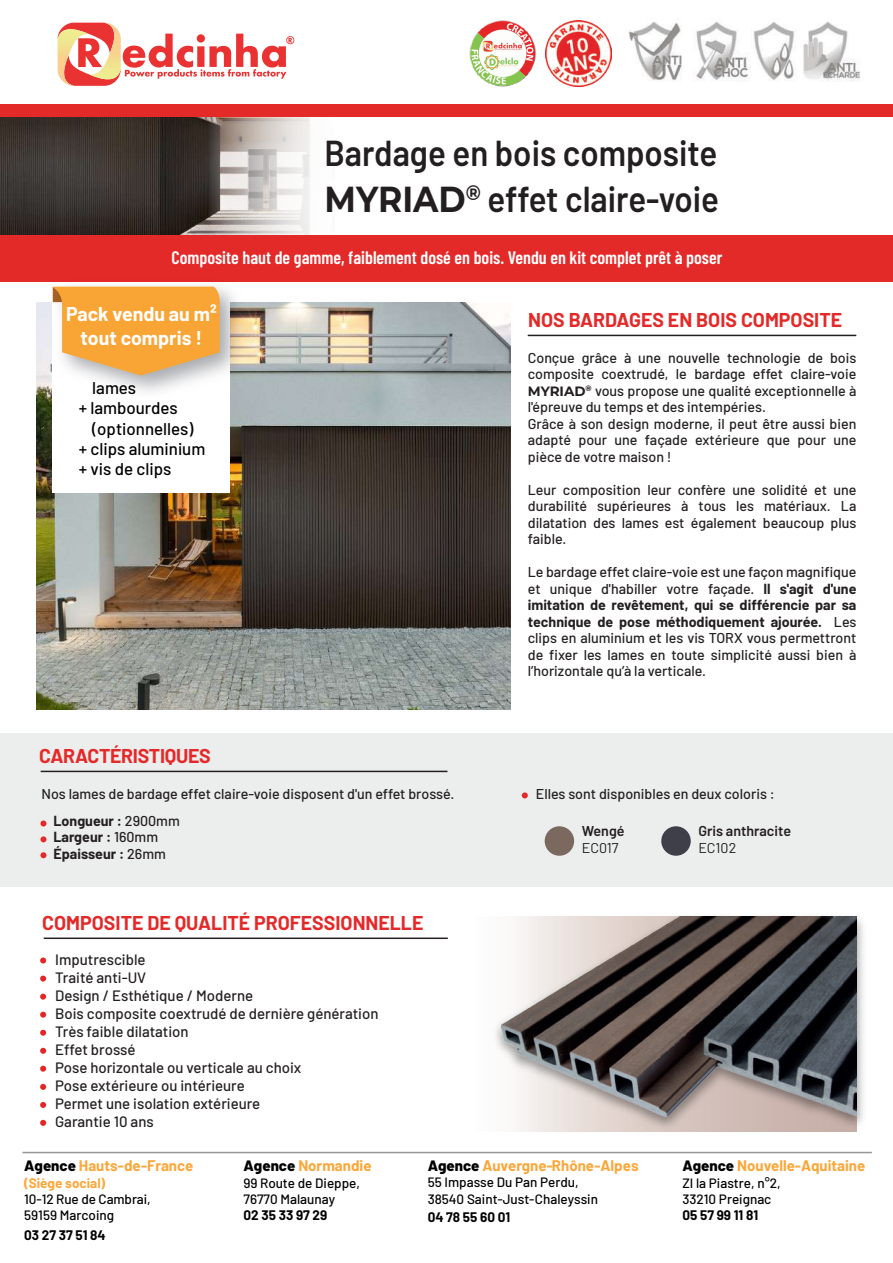
<style>
.page{position:relative;width:893px;height:1263px;background:#fff}
.page>*{position:absolute;margin:0;border:0;box-sizing:border-box;transform-origin:0 0}
.t1{font:600 36px/46.5px "Barlow";color:#231f20;scale:.92 1}
.t2{font:700 19.5px "Barlow";color:#e42929}
.t3{font:700 19.5px/24px "Barlow";color:#fff;text-align:center}
.t4{font:600 18px "Barlow Condensed";color:#fff}
.t5{font:500 16.95px "Barlow";color:#000001}
.t6{font:500 15px/18px "Barlow";color:#231f20}
.t7{font:700 15px "Barlow";color:#faa73a}
.t8{font:500 14.25px/16.5px "Barlow";color:#231f20}
.t9{font:700 14.25px/16.5px "Barlow";color:#231f20}
.t10{font:600 14.25px "Barlow";color:#231f20}
.t11{font:14.25px "Barlow";color:#231f20}
.t12{font:500 13.5px/16.2px "Barlow";color:#000001}
.t13{font:700 13.5px "Barlow";color:#000001}
.t14{font:700 13.5px "Barlow";color:#faa73a}
.s1{font-family:"Montserrat";font-weight:700}
.s2{font-weight:700}
.s3{font-weight:500}
.s4{font-family:"Montserrat";font-weight:100;font-size:13.5px}
.s5{font-weight:800;color:#000001}
</style>
<div class="page">
<img style="left:546px;top:21px;width:65px;height:65px">
<img style="left:0;top:117px;width:207px;height:118px">
<svg style="left:207px;top:117px;width:103px;height:118px;background:#c6c1be"></svg>
<div style="left:0;top:733px;width:893px;height:154px;background:#eceded"></div>
<hr style="left:22px;top:1152px;width:850px;height:1px;background:#959798">
<div style="left:0;top:104px;width:893px;height:13px;background:#e42929"></div>
<div style="left:0;top:235px;width:893px;height:47px;background:#e42929"></div>
<hr style="left:528px;top:335px;width:328px;height:1px;background:#231f20">
<img style="left:628px;top:21px;width:233px;height:61px">
<img style="left:470px;top:21px;width:65px;height:65px">
<hr style="left:44px;top:937px;width:404px;height:2px;background:#231f20">
<div style="left:545px;top:826px;width:29px;height:30px;background:#7b685f;border-radius:50%"></div>
<div style="left:661px;top:826px;width:30px;height:30px;background:#3e3f49;border-radius:50%"></div>
<hr style="left:41px;top:771px;width:406px;height:1px;background:#231f20">
<svg style="left:522px;top:792px;width:6px;height:6px"></svg>
<img style="left:495px;top:916px;width:368px;height:216px">
<img style="left:501px;top:916px;width:355px;height:216px">
<img style="left:37px;top:302px;width:474px;height:407px">
<svg style="left:40px;top:820px;width:6px;height:6px"></svg>
<svg style="left:40px;top:836px;width:6px;height:6px"></svg>
<svg style="left:40px;top:852px;width:6px;height:6px"></svg>
<div style="left:53px;top:302px;width:177px;height:190px;background:#fff"></div>
<img style="left:38px;top:286px;width:213px;height:121px">
<svg style="left:53px;top:287px;width:167px;height:89px;background:#f3ae52"></svg>
<svg style="left:40px;top:957px;width:6px;height:6px"></svg>
<svg style="left:40px;top:975px;width:6px;height:6px"></svg>
<svg style="left:40px;top:994px;width:6px;height:6px"></svg>
<svg style="left:40px;top:1012px;width:6px;height:6px"></svg>
<svg style="left:40px;top:1030px;width:6px;height:6px"></svg>
<svg style="left:40px;top:1048px;width:6px;height:6px"></svg>
<svg style="left:40px;top:1066px;width:6px;height:6px"></svg>
<svg style="left:40px;top:1084px;width:6px;height:6px"></svg>
<svg style="left:40px;top:1102px;width:6px;height:6px"></svg>
<svg style="left:40px;top:1120px;width:6px;height:6px"></svg>
<svg style="left:58px;top:23px;width:236px;height:63px"></svg>
<h1 class="t1" style="left:325px;top:127px;width:430px">Bardage en bois composite<br><span class="s1">MYRIAD</span><sup>®</sup> effet claire-voie</h1>
<p class="t4" style="left:172px;top:244px;width:552px">Composite haut de gamme, faiblement dosé en bois. Vendu en kit complet prêt à poser</p>
<h2 class="t3" style="left:66px;top:301px;width:152px">Pack vendu au m² tout compris !</h2>
<p class="t5" style="left:92px;top:376px;width:45px">lames</p>
<p class="t5" style="left:79px;top:396px;width:100px">+ lambourdes</p>
<p class="t5" style="left:92px;top:416px;width:102px">(optionnelles)</p>
<p class="t5" style="left:79px;top:437px;width:128px">+ clips aluminium</p>
<p class="t5" style="left:79px;top:457px;width:94px">+ vis de clips</p>
<h2 class="t2" style="left:39px;top:741px;width:173px">CARACTÉRISTIQUES</h2>
<p class="t8" style="left:53px;top:779px;width:402px;line-height:27px;text-indent:-12px">Nos lames de bardage effet claire-voie disposent d'un effet brossé.<br><span class="s2">Longueur :</span> 2900mm</p>
<p class="t9" style="left:53px;top:828px;width:114px">Largeur : <span class="s3">160mm<br></span>Épaisseur : <span class="s3">26mm</span></p>
<h2 class="t2" style="left:42px;top:908px;width:383px">COMPOSITE DE QUALITÉ PROFESSIONNELLE</h2>
<p class="t6" style="left:55px;top:950px;width:325px">Imputrescible<br>Traité anti-UV<br>Design / Esthétique / Moderne<br>Bois composite coextrudé de dernière génération<br>Très faible dilatation<br>Effet brossé<br>Pose horizontale ou verticale au choix<br>Pose extérieure ou intérieure<br>Permet une isolation extérieure<br>Garantie 10 ans</p>
<h2 class="t2" style="left:528px;top:305px;width:316px">NOS BARDAGES EN BOIS COMPOSITE</h2>
<p class="t8" style="left:528px;top:348px;width:330px">Conçue grâce à une nouvelle technologie de bois composite coextrudé, le bardage effet claire-voie <span class="s4">MYRIAD</span><sup>®</sup> vous propose une qualité exceptionnelle à l'épreuve du temps et des intempéries.<br>Grâce à son design moderne, il peut être aussi bien adapté pour une façade extérieure que pour une pièce de votre maison !</p>
<p class="t8" style="left:528px;top:480px;width:330px;text-align:justify">Leur composition leur confère une solidité et une durabilité supérieures à tous les matériaux. La dilatation des lames est également beaucoup plus faible.</p>
<p class="t8" style="left:528px;top:563px;width:330px;text-align:justify">Le bardage effet claire-voie est une façon magnifique et unique d'habiller votre façade. <span class="s2">Il s'agit d'une imitation de revêtement, qui se différencie par sa technique de pose méthodiquement ajourée.</span> Les clips en aluminium et les vis TORX vous permettront de fixer les lames en toute simplicité aussi bien à l’horizontale qu’à la verticale.</p>
<p class="t8" style="left:536px;top:784px;width:240px">Elles sont disponibles en deux coloris :</p>
<p class="t10" style="left:582px;top:821px;width:44px">Wengé</p>
<p class="t11" style="left:582px;top:837px;width:38px">EC017</p>
<p class="t10" style="left:698px;top:821px;width:94px">Gris anthracite</p>
<p class="t11" style="left:698px;top:837px;width:39px">EC102</p>
<p class="t7" style="left:24px;top:1155px;width:171px"><span class="s5">Agence</span> Hauts-de-France</p>
<p class="t14" style="left:24px;top:1173px;width:83px">(Siège social)</p>
<p class="t12" style="left:24px;top:1190px;width:128px">10-12 Rue de Cambrai,<br>59159 Marcoing</p>
<p class="t13" style="left:24px;top:1225px;width:83px">03 27 37 51 84</p>
<p class="t7" style="left:244px;top:1155px;width:129px"><span class="s5">Agence</span> Normandie</p>
<p class="t12" style="left:244px;top:1173px;width:118px">99 Route de Dieppe,<br>76770 Malaunay</p>
<p class="t13" style="left:244px;top:1205px;width:85px">02 35 33 97 29</p>
<p class="t7" style="left:428px;top:1154px;width:212px"><span class="s5">Agence</span> Auvergne-Rhône-Alpes</p>
<p class="t12" style="left:428px;top:1173px;width:172px">55 Impasse Du Pan Perdu,<br>38540 Saint-Just-Chaleyssin</p>
<p class="t13" style="left:428px;top:1207px;width:84px">04 78 55 60 01</p>
<p class="t7" style="left:682px;top:1155px;width:184px"><span class="s5">Agence</span> Nouvelle-Aquitaine</p>
<p class="t12" style="left:682px;top:1173px;width:100px">ZI la Piastre, n°2,<br>33210 Preignac</p>
<p class="t13" style="left:682px;top:1205px;width:77px">05 57 99 11 81</p>
</div>
